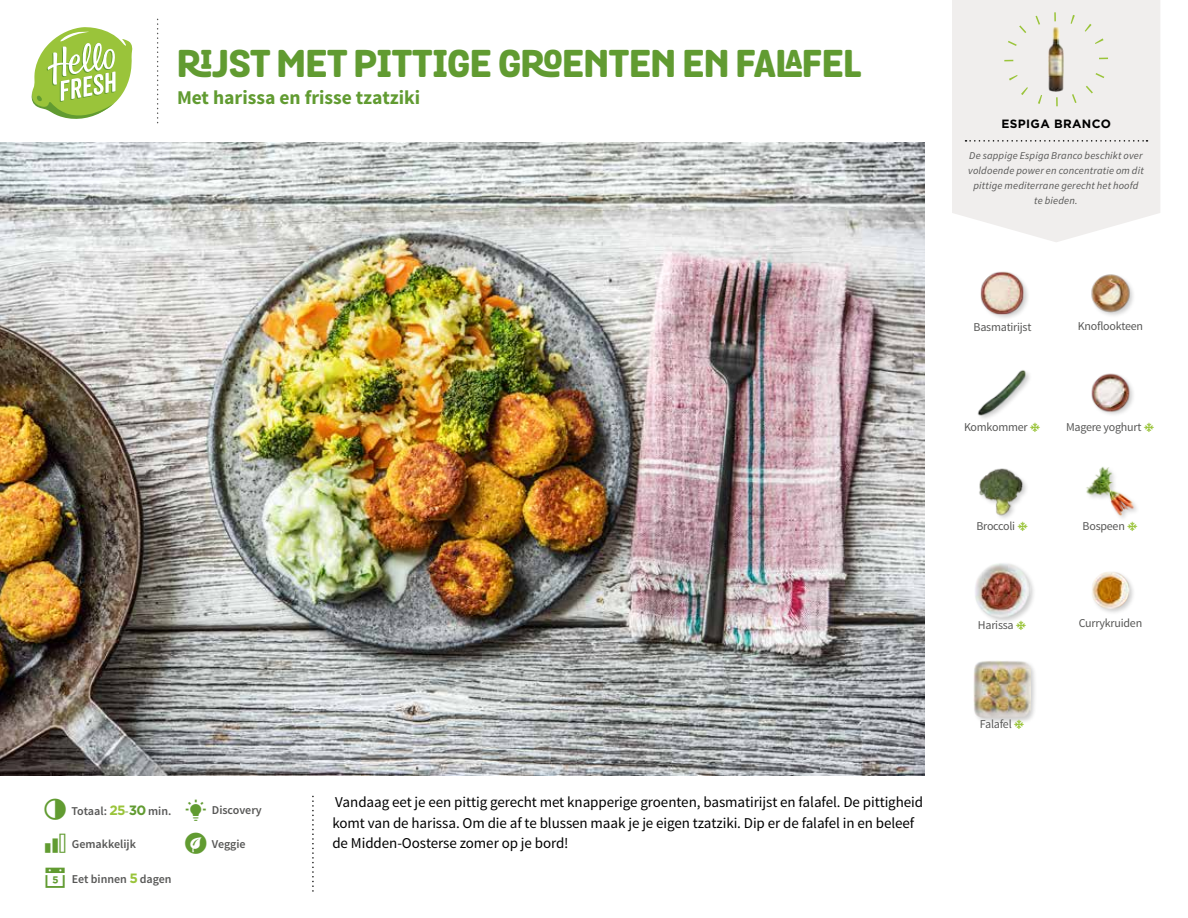
<style>
.page{position:relative;width:1188px;height:918px;background:#fff}
.page>*{position:absolute;margin:0;border:0;box-sizing:border-box;transform-origin:0 0}
.t1{font:800 37.5px "Grota Rounded";color:#619b31}
.t2{font:700 19.5px "Source Sans Pro";color:#619b31}
.t3{font:15px/20.5px "Source Sans Pro";letter-spacing:-.005em;color:#000}
.t4{font:12px "Source Sans Pro";letter-spacing:-.02em;color:#575756}
.t5{font:600 12px "Source Sans Pro";color:#575756}
.t6{font:700 12px "Gotham";letter-spacing:.03em;color:#000}
.t7{font:italic 10.5px/14.7px "Source Sans Pro";letter-spacing:.015em;color:#575756;text-align:center}
.s1{font-family:"Gotham";font-weight:700;font-size:13.5px;color:#9ac43a}
.s2{color:#87ac54}
.s3{font-family:"Gotham";font-weight:700;font-size:13.5px;color:#619b31}
</style>
<div class="page">
<svg style="left:31px;top:27px;width:102px;height:92px"></svg>
<img style="left:0;top:142px;width:925px;height:634px">
<div style="left:952px;top:0;width:208px;height:242px;background:#f0eeed"></div>
<svg style="left:966px;top:140px;width:182px;height:2px"></svg>
<div style="left:1004px;top:12px;width:104px;height:94px;border:9px dashed #9ac43a;border-radius:50%"></div>
<img style="left:1091px;top:274px;width:42px;height:42px">
<img style="left:1086px;top:466px;width:49px;height:50px">
<img style="left:1091px;top:373px;width:42px;height:42px">
<img style="left:1092px;top:572px;width:41px;height:41px">
<img style="left:980px;top:271px;width:48px;height:47px">
<img style="left:979px;top:468px;width:48px;height:50px">
<div style="left:973px;top:562px;width:63px;height:62px;background:#000;opacity:.2"></div>
<img style="left:973px;top:562px;width:57px;height:57px">
<div style="left:972px;top:659px;width:66px;height:66px;background:#000;opacity:.2"></div>
<img style="left:973px;top:661px;width:57px;height:56px">
<img style="left:977px;top:370px;width:53px;height:49px">
<img style="left:1049px;top:28px;width:14px;height:63px">
<svg style="left:1016px;top:621px;width:10px;height:3px"></svg>
<svg style="left:1014px;top:720px;width:10px;height:5px"></svg>
<h1 class="t1" style="left:177px;top:34px;width:686px">RIJST MET PITTIGE GROENTEN EN FALAFEL</h1>
<h2 class="t2" style="left:177px;top:85px;width:245px">Met harissa en frisse tzatziki</h2>
<p class="t6" style="left:1001px;top:116px;width:111px">ESPIGA BRANCO</p>
<p class="t7" style="left:968px;top:149px;width:177px">De sappige Espiga Branco beschikt over voldoende power en concentratie om dit pittige mediterrane gerecht het hoofd te bieden.</p>
<p class="t5" style="left:71px;top:803px;width:101px">Totaal: <span class="s1">25</span><span class="s2">-</span><span class="s3">30</span> min.</p>
<p class="t5" style="left:212px;top:803px;width:52px">Discovery</p>
<p class="t3" style="left:332px;top:792px;width:592px">Vandaag eet je een pittig gerecht met knapperige groenten, basmatirijst en falafel. De pittigheid komt van de harissa. Om die af te blussen maak je je eigen tzatziki. Dip er de falafel in en beleef</p>
<p class="t5" style="left:72px;top:837px;width:66px">Gemakkelijk</p>
<p class="t5" style="left:212px;top:837px;width:35px">Veggie</p>
<p class="t3" style="left:332px;top:833px;width:238px">de Midden-Oosterse zomer op je bord!</p>
<p class="t5" style="left:72px;top:871px;width:101px">Eet binnen <span class="s1">5</span> dagen</p>
<p class="t4" style="left:974px;top:319px;width:59px">Basmatirijst</p>
<p class="t4" style="left:1078px;top:319px;width:67px">Knoflookteen</p>
<p class="t4" style="left:964px;top:420px;width:65px">Komkommer</p>
<p class="t4" style="left:1066px;top:420px;width:77px">Magere yoghurt</p>
<p class="t4" style="left:976px;top:519px;width:40px">Broccoli</p>
<p class="t4" style="left:1083px;top:519px;width:44px">Bospeen</p>
<p class="t4" style="left:978px;top:618px;width:37px">Harissa</p>
<p class="t4" style="left:980px;top:717px;width:33px">Falafel</p>
<p class="t4" style="left:1079px;top:616px;width:65px">Currykruiden</p>
</div>
